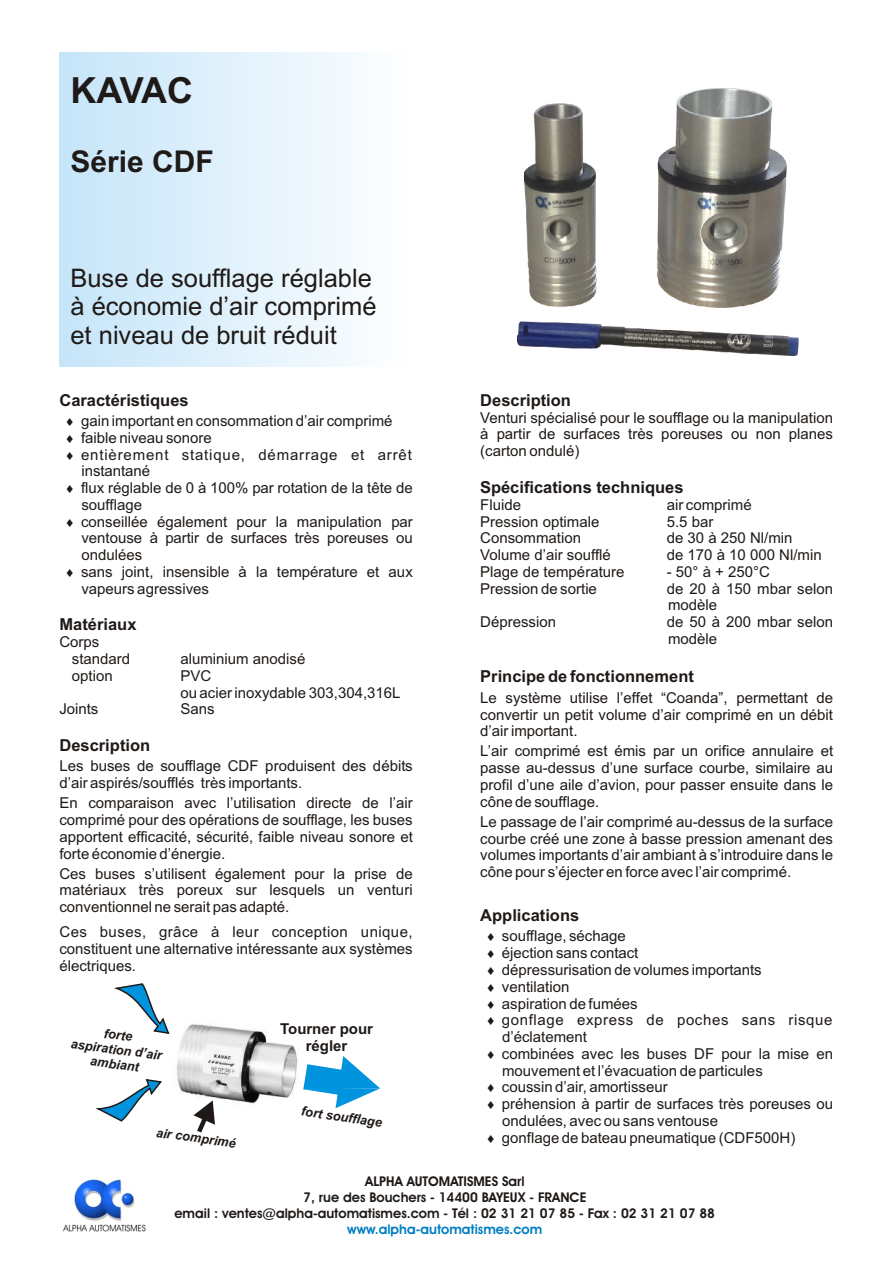
<style>
.page{position:relative;width:894px;height:1263px;background:#fff}
.page>*{position:absolute;margin:0;border:0;box-sizing:border-box;transform-origin:0 0}
.t1{font:700 36px "Arial";letter-spacing:-.035em;color:#1f1a17}
.t2{font:700 30px "Arial";color:#1f1a17}
.t3{font:25.5px/28.5px "Arial";color:#1f1a17}
.t4{font:700 16.5px "Arial";color:#1f1a17}
.t5{font:15px/16.8px "Arial";color:#1f1a17}
.t6{font:700 15px/16.8px "Arial";color:#1f1a17;text-align:center}
.t7{font:13.5px/16px "Avant Garde Bk BT";color:#1f1a17;text-align:center}
.t8{font:13.5px "Avant Garde Bk BT";color:#007dc2}
.t9{font:italic 700 13.05px/14.7px "Arial";color:#1f1a17}
</style>
<div class="page">
<div style="left:59px;top:52px;width:353px;height:315px;background:linear-gradient(to right,#c5e5f9,#fff)"></div>
<img style="left:177px;top:1024px;width:120px;height:80px">
<svg style="left:303px;top:1056px;width:77px;height:52px"></svg>
<svg style="left:115px;top:983px;width:55px;height:51px"></svg>
<svg style="left:96px;top:1079px;width:66px;height:43px"></svg>
<img style="left:63px;top:1180px;width:83px;height:52px">
<img style="left:517px;top:88px;width:282px;height:267px">
<svg style="left:193px;top:1100px;width:44px;height:33px"></svg>
<h1 class="t1" style="left:70px;top:77px;width:124px">KAVAC</h1>
<h2 class="t2" style="left:70px;top:150px;width:145px">Série CDF</h2>
<h3 class="t3" style="left:70px;top:266px;width:308px">Buse de soufflage réglable à économie d’air comprimé et niveau de bruit réduit</h3>
<p class="t4" style="left:59px;top:394px;width:131px">Caractéristiques</p>
<p class="t5" style="left:81px;top:414px;width:333px">gain important en consommation d’air comprimé faible niveau sonore<br>entièrement statique, démarrage et arrêt instantané<br>flux réglable de 0 à 100% par rotation de la tête de soufflage<br>conseillée également pour la manipulation par ventouse à partir de surfaces très poreuses ou ondulées<br>sans joint, insensible à la température et aux vapeurs agressives</p>
<p class="t4" style="left:59px;top:618px;width:79px">Matériaux</p>
<p class="t5" style="left:72px;top:635px;width:60px;text-indent:-13px">Corps standard</p>
<p class="t4" style="left:480px;top:394px;width:92px">Description</p>
<p class="t5" style="left:480px;top:410px;width:354px;text-align:justify">Venturi spécialisé pour le soufflage ou la manipulation à partir de surfaces très poreuses ou non planes (carton ondulé)</p>
<p class="t4" style="left:480px;top:481px;width:205px">Spécifications techniques</p>
<p class="t5" style="left:480px;top:498px;width:42px">Fluide</p>
<p class="t5" style="left:667px;top:498px;width:87px">air comprimé</p>
<p class="t5" style="left:480px;top:514px;width:121px">Pression optimale</p>
<p class="t5" style="left:667px;top:514px;width:48px">5.5 bar</p>
<p class="t5" style="left:480px;top:531px;width:102px">Consommation</p>
<p class="t5" style="left:667px;top:531px;width:127px">de 30 à 250 Nl/min</p>
<p class="t5" style="left:480px;top:548px;width:132px">Volume d’air soufflé</p>
<p class="t5" style="left:667px;top:548px;width:157px">de 170 à 10 000 Nl/min</p>
<p class="t5" style="left:480px;top:565px;width:146px">Plage de température</p>
<p class="t5" style="left:667px;top:565px;width:105px">- 50° à + 250°C</p>
<p class="t5" style="left:480px;top:581px;width:118px">Pression de sortie</p>
<p class="t5" style="left:667px;top:581px;width:168px">de 20 à 150 mbar selon modèle</p>
<p class="t5" style="left:480px;top:615px;width:77px">Dépression</p>
<p class="t5" style="left:667px;top:615px;width:168px">de 50 à 200 mbar selon modèle</p>
<p class="t4" style="left:480px;top:670px;width:215px">Principe de fonctionnement</p>
<p class="t5" style="left:480px;top:691px;width:354px;text-align:justify">Le système utilise l’effet “Coanda”, permettant de convertir un petit volume d’air comprimé en un débit d’air important.</p>
<p class="t5" style="left:480px;top:744px;width:355px;text-align:justify">L’air comprimé est émis par un orifice annulaire et passe au-dessus d’une surface courbe, similaire au profil d’une aile d’avion, pour passer ensuite dans le cône de soufflage.</p>
<p class="t5" style="left:480px;top:815px;width:354px;text-align:justify">Le passage de l’air comprimé au-dessus de la surface courbe créé une zone à basse pression amenant des volumes importants d’air ambiant à s’introduire dans le cône pour s’éjecter en force avec l’air comprimé.</p>
<p class="t4" style="left:480px;top:909px;width:101px">Applications</p>
<p class="t5" style="left:502px;top:929px;width:333px">soufflage, séchage<br>éjection sans contact<br>dépressurisation de volumes importants<br>ventilation<br>aspiration de fumées<br>gonflage express de poches sans risque d’éclatement<br>combinées avec les buses DF pour la mise en mouvement et l’évacuation de particules<br>coussin d’air, amortisseur<br>préhension à partir de surfaces très poreuses ou ondulées, avec ou sans ventouse<br>gonflage de bateau pneumatique (CDF500H)</p>
<p class="t5" style="left:180px;top:652px;width:127px">aluminium anodisé</p>
<p class="t5" style="left:72px;top:669px;width:42px">option</p>
<p class="t5" style="left:180px;top:669px;width:222px">PVC<br>ou acier inoxydable 303,304,316L</p>
<p class="t5" style="left:59px;top:702px;width:40px">Joints</p>
<p class="t5" style="left:180px;top:702px;width:36px">Sans</p>
<p class="t4" style="left:59px;top:739px;width:92px">Description</p>
<p class="t5" style="left:59px;top:759px;width:355px">Les buses de soufflage CDF produisent des débits d’air aspirés/soufflés très importants.</p>
<p class="t5" style="left:59px;top:796px;width:355px;text-align:justify">En comparaison avec l’utilisation directe de l’air comprimé pour des opérations de soufflage, les buses apportent efficacité, sécurité, faible niveau sonore et forte économie d’énergie.</p>
<p class="t5" style="left:59px;top:866px;width:355px;text-align:justify">Ces buses s’utilisent également pour la prise de matériaux très poreux sur lesquels un venturi conventionnel ne serait pas adapté.</p>
<p class="t5" style="left:59px;top:925px;width:355px;text-align:justify">Ces buses, grâce à leur conception unique, constituent une alternative intéressante aux systèmes électriques.</p>
<p class="t6" style="left:280px;top:1022px;width:95px">Tourner pour régler</p>
<p class="t9" style="left:88px;top:1025px;width:79px;text-indent:17px;rotate:7deg">forte<br>pi at on d’air</p>
<p class="t9" style="left:93px;top:1040px;width:51px;text-indent:-21px;rotate:7deg">asri ambiant</p>
<p class="t9" style="left:302px;top:1105px;width:83px;rotate:8deg">f rt ou lage</p>
<p class="t9" style="left:306px;top:1105px;width:53px;rotate:8deg">os ff</p>
<p class="t9" style="left:157px;top:1126px;width:75px;rotate:8deg">air omp m</p>
<p class="t7" style="left:174px;top:1174px;width:542px">ALPHA AUTOMATISMES Sarl<br>7, rue des Bouchers - 14400 BAYEUX - FRANCE<br>email : ventes@alpha-automatismes.com - Tél : 02 31 21 07 85 - Fax : 02 31 21 07 88</p>
<p class="t8" style="left:347px;top:1224px;width:197px">www.alpha-automatismes.com</p>
</div>
